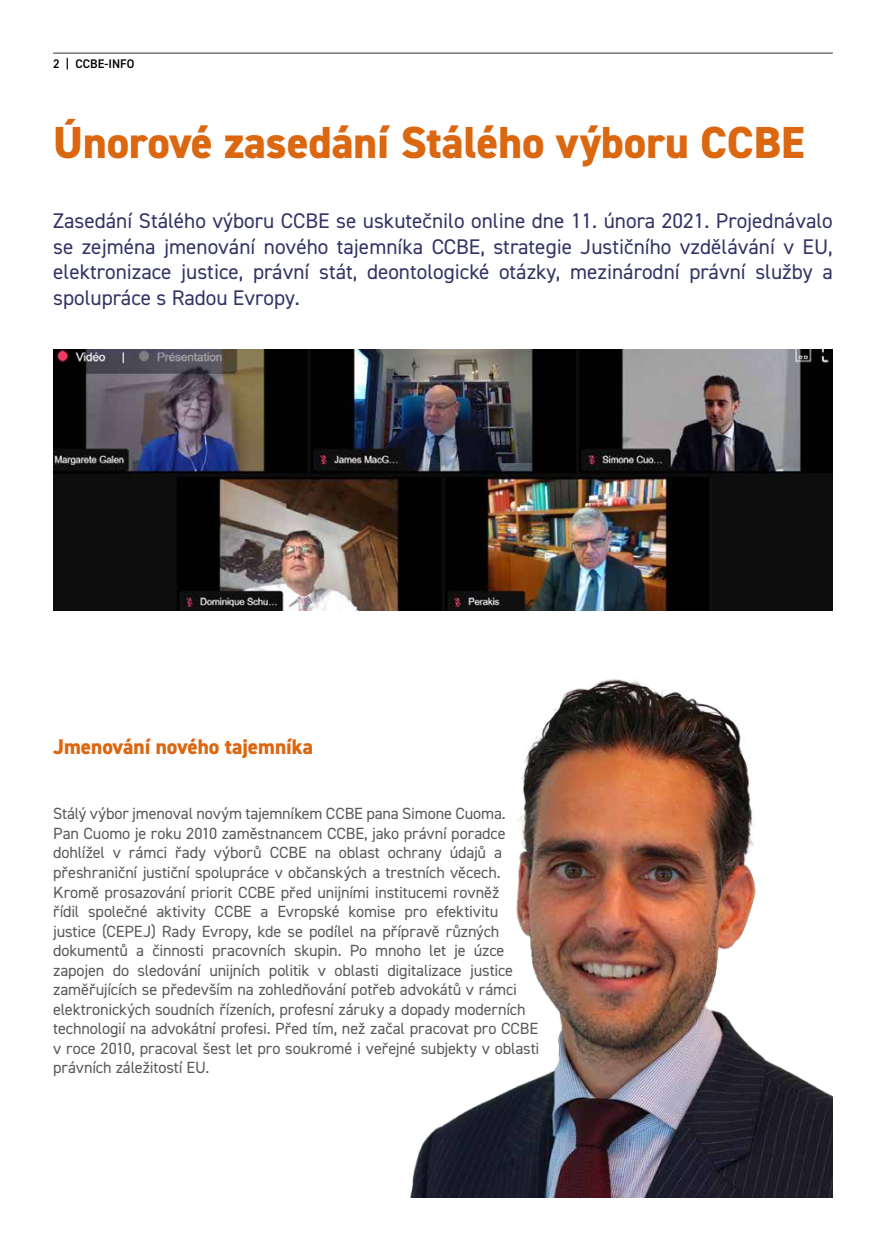
<style>
.page{position:relative;width:886px;height:1251px;background:#fff}
.page>*{position:absolute;margin:0;border:0;box-sizing:border-box;transform-origin:0 0}
.t1{font:800 45px "DIN2014";color:#dc6711}
.t2{font:21.25px/25.5px "DIN2014";color:#336;text-align:justify}
.t3{font:800 21.25px "DIN2014";color:#dc6711}
.t4{font:16.25px/19.5px "DIN2014";letter-spacing:-.005em;color:#595959}
.t5{font:600 12.5px "DIN2014";color:#000}
</style>
<div class="page">
<img style="left:53px;top:349px;width:780px;height:261px">
<img style="left:410px;top:679px;width:423px;height:519px">
<hr style="left:53px;top:53px;width:780px;height:1px;background:#595959">
<p class="t5" style="left:53px;top:55px;width:83px">2 | CCBE-INFO</p>
<h1 class="t1" style="left:53px;top:113px;width:753px">Únorové zasedání Stálého výboru CCBE</h1>
<p class="t2" style="left:53px;top:208px;width:781px">Zasedání Stálého výboru CCBE se uskutečnilo online dne 11. února 2021. Projednávalo se zejména jmenování nového tajemníka CCBE, strategie Justičního vzdělávání v EU, elektronizace justice, právní stát, deontologické otázky, mezinárodní právní služby a spolupráce s Radou Evropy.</p>
<h2 class="t3" style="left:53px;top:732px;width:261px">Jmenování nového tajemníka</h2>
<p class="t4" style="left:53px;top:804px;width:488px">Stálý výbor jmenoval novým tajemníkem CCBE pana Simone Cuoma.<br>Pan Cuomo je roku 2010 zaměstnancem CCBE, jako právní poradce dohlížel v rámci řady výborů CCBE na oblast ochrany údajů a přeshraniční justiční spolupráce v občanských a trestních věcech.<br>Kromě prosazování priorit CCBE před unijními institucemi rovněž<br>řídil společné aktivity CCBE a Evropské komise pro efektivitu justice (CEPEJ) Rady Evropy, kde se podílel na přípravě různých dokumentů a činnosti pracovních skupin. Po mnoho let je úzce zapojen do sledování unijních politik v oblasti digitalizace justice zaměřujících se především na zohledňování potřeb advokátů v rámci elektronických soudních řízeních, profesní záruky a dopady moderních technologií na advokátní profesi. Před tím, než začal pracovat pro CCBE v roce 2010, pracoval šest let pro soukromé i veřejné subjekty v oblasti právních záležitostí EU.</p>
</div>
